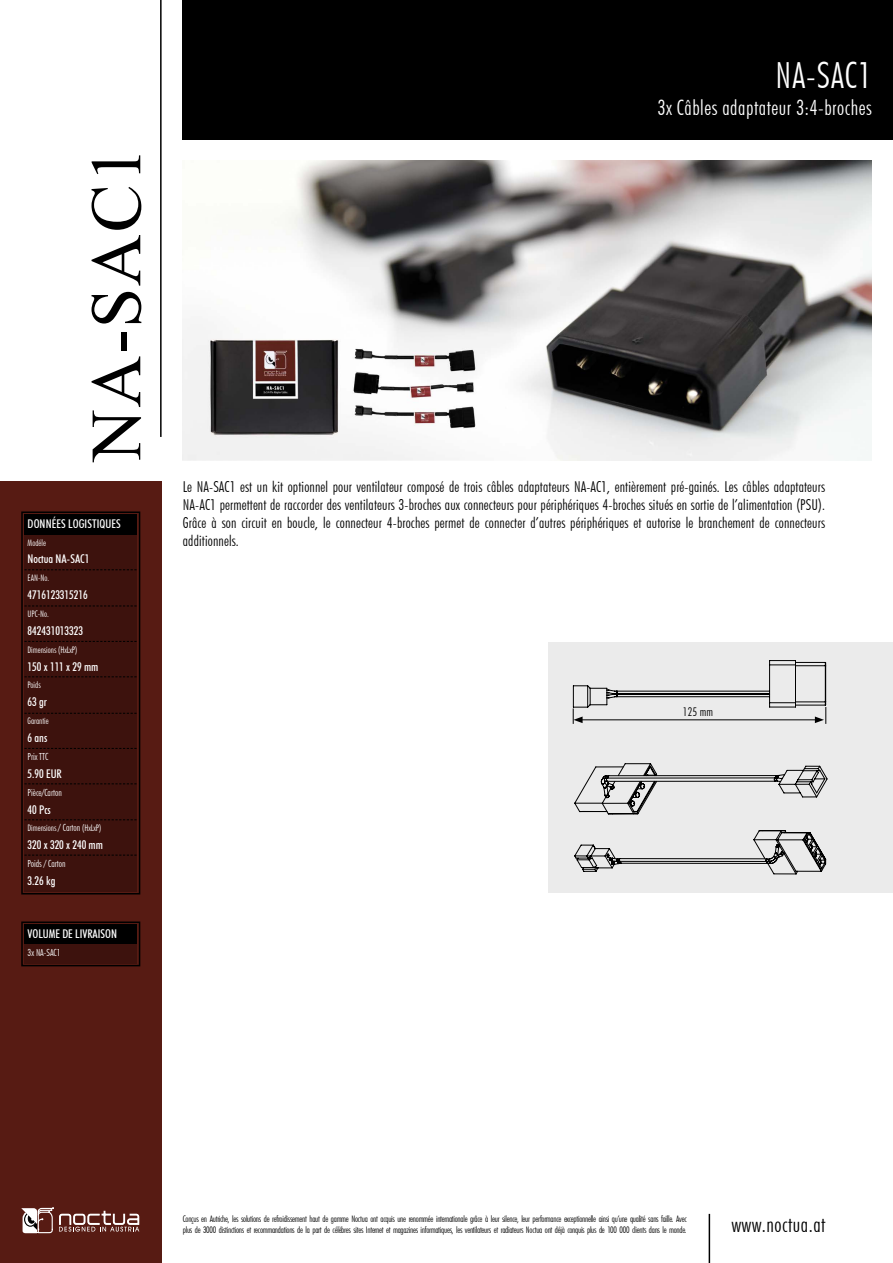
<style>
.page{position:relative;width:893px;height:1263px;background:#fff}
.page>*{position:absolute;margin:0;border:0;box-sizing:border-box;transform-origin:0 0}
.t1{font:72px "Times New Roman";letter-spacing:.025em;color:#000}
.t2{font:300 condensed 36px "Futura BT";letter-spacing:.025em;color:#fff}
.t3{font:300 condensed 21px "Futura BT";letter-spacing:.025em;color:#fff}
.t4{font:300 condensed 21px "Futura BT";letter-spacing:.025em;color:#000}
.t5{font:300 condensed 15px/17.9px "Futura BT";letter-spacing:.01em;color:#000;text-align:justify}
.t6{font:500 condensed 12px "Futura BT";color:#fff}
.t7{font:300 condensed 12px "Futura BT";color:#000}
.t8{font:300 condensed 9.75px "Futura BT";color:#fff}
.t9{font:300 condensed 9px/10.8px "Futura BT";letter-spacing:-.03em;color:#000}
.t10{font:300 condensed 9px "Futura BT";color:#fff}
.s1{font-size:9.75px}
</style>
<div class="page">
<div style="left:0;top:482px;width:162px;height:781px;background:#571b13"></div>
<div style="left:21px;top:921px;width:119px;height:45px;border:2px solid #000"></div>
<svg style="left:21px;top:1207px;width:119px;height:27px"></svg>
<div style="left:24px;top:533px;width:113px;height:358px;background:#3d120d"></div>
<div style="left:24px;top:514px;width:113px;height:20px;background:#000"></div>
<div style="left:21px;top:511px;width:119px;height:383px;border:2px solid #000"></div>
<hr style="left:160px;top:0;width:2px;height:437px;background:#000">
<div style="left:24px;top:943px;width:113px;height:20px;background:#3d120d"></div>
<div style="left:24px;top:924px;width:113px;height:20px;background:#000"></div>
<svg style="left:24px;top:569px;width:113px;height:1px"></svg>
<svg style="left:24px;top:606px;width:113px;height:1px"></svg>
<svg style="left:24px;top:641px;width:113px;height:1px"></svg>
<svg style="left:24px;top:676px;width:113px;height:1px"></svg>
<svg style="left:24px;top:713px;width:113px;height:1px"></svg>
<svg style="left:24px;top:748px;width:113px;height:1px"></svg>
<svg style="left:24px;top:783px;width:113px;height:1px"></svg>
<svg style="left:24px;top:819px;width:113px;height:1px"></svg>
<svg style="left:24px;top:855px;width:113px;height:1px"></svg>
<hr style="left:709px;top:1214px;width:1px;height:49px;background:#000">
<img style="left:183px;top:160px;width:689px;height:300px">
<div style="left:183px;top:0;width:710px;height:139px;background:#000"></div>
<div style="left:548px;top:642px;width:345px;height:251px;background:#ebebeb"></div>
<svg style="left:573px;top:660px;width:254px;height:64px"></svg>
<svg style="left:574px;top:830px;width:253px;height:45px"></svg>
<svg style="left:574px;top:763px;width:254px;height:52px"></svg>
<h1 class="t1" style="left:68px;top:461px;width:316px;rotate:-90deg">NA-SAC1</h1>
<p class="t6" style="left:28px;top:516px;width:95px">DONNÉES LOGISTIQUES</p>
<p class="t10" style="left:28px;top:537px;width:20px">Modéle</p>
<p class="t6" style="left:28px;top:552px;width:63px">Noctua NA-SAC1</p>
<p class="t10" style="left:28px;top:573px;width:23px">EAN-No.</p>
<p class="t6" style="left:28px;top:588px;width:62px">4716123315216</p>
<p class="t10" style="left:28px;top:608px;width:23px">UPC-No.</p>
<p class="t6" style="left:28px;top:623px;width:57px">842431013323</p>
<p class="t10" style="left:28px;top:644px;width:51px">Dimensions (HxLxP)</p>
<p class="t6" style="left:28px;top:659px;width:72px">150 x 111 x 29 mm</p>
<p class="t10" style="left:28px;top:680px;width:15px">Poids</p>
<p class="t6" style="left:28px;top:695px;width:21px">63 gr</p>
<p class="t10" style="left:28px;top:715px;width:23px">Garantie</p>
<p class="t6" style="left:28px;top:730px;width:21px">6 ans</p>
<p class="t8" style="left:28px;top:750px;width:22px">Prix TTC</p>
<p class="t6" style="left:28px;top:766px;width:36px">5.90 EUR</p>
<p class="t8" style="left:28px;top:786px;width:36px">Pièce/Carton</p>
<p class="t6" style="left:28px;top:802px;width:25px">40 Pcs</p>
<p class="t10" style="left:28px;top:823px;width:75px">Dimensions <span class="s1">/ Carton</span> (HxLxP)</p>
<p class="t6" style="left:28px;top:838px;width:77px">320 x 320 x 240 mm</p>
<p class="t8" style="left:28px;top:858px;width:40px">Poids / Carton</p>
<p class="t6" style="left:28px;top:873px;width:29px">3.26 kg</p>
<p class="t6" style="left:28px;top:926px;width:91px">VOLUME DE LIVRAISON</p>
<p class="t8" style="left:28px;top:947px;width:34px">3x NA-SAC1</p>
<h2 class="t2" style="left:775px;top:53px;width:98px">NA-SAC1</h2>
<h3 class="t3" style="left:657px;top:95px;width:216px">3x Câbles adaptateur 3:4-broches</h3>
<p class="t5" style="left:183px;top:478px;width:644px">Le NA-SAC1 est un kit optionnel pour ventilateur composé de trois câbles adaptateurs NA-AC1, entièrement pré-gainés. Les câbles adaptateurs NA-AC1 permettent de raccorder des ventilateurs 3-broches aux connecteurs pour périphériques 4-broches situés en sortie de l’alimentation (PSU).<br>Grâce à son circuit en boucle, le connecteur 4-broches permet de connecter d’autres périphériques et autorise le branchement de connecteurs additionnels.</p>
<p class="t7" style="left:683px;top:704px;width:32px">125 mm</p>
<p class="t9" style="left:183px;top:1213px;width:505px">Conçus en Autriche, les solutions de refroidissement haut de gamme Noctua ont acquis une renommée internationale grâce à leur silence, leur performance exceptionnelle ainsi qu’une qualité sans faille. Avec plus de 3000 distinctions et recommandations de la part de célèbres sites Internet et magazines informatiques, les ventilateurs et radiateurs Noctua ont déjà conquis plus de 100 000 clients dans le monde.</p>
<h3 class="t4" style="left:731px;top:1212px;width:96px">www.noctua.at</h3>
</div>
